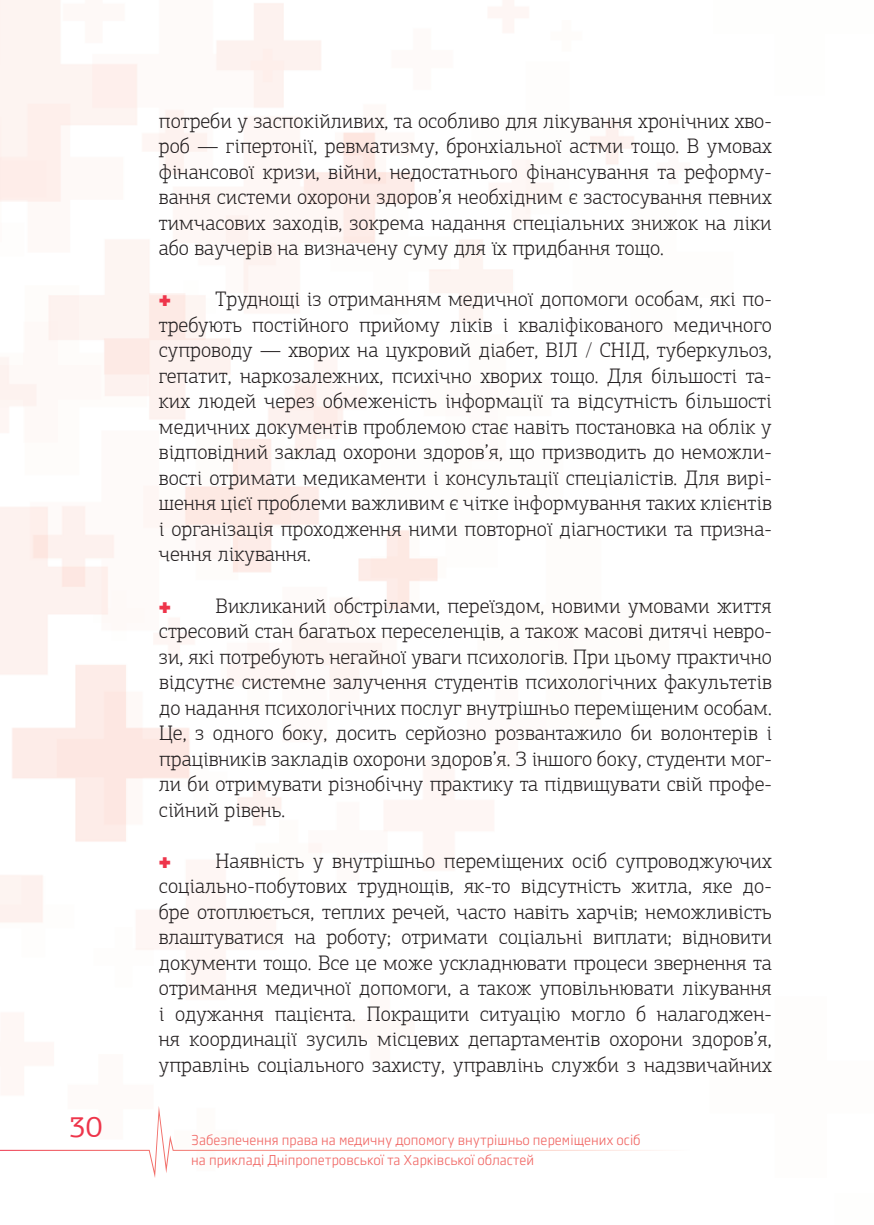
<style>
.page{position:relative;width:874px;height:1225px;background:#fff}
.page>*{position:absolute;margin:0;border:0;box-sizing:border-box;transform-origin:0 0}
.t1{font:30px "PF Agora Slab Pro";color:#ee354b}
.t2{font:300 21px/25.6px "PF Agora Slab Pro";color:#231f20;text-align:justify}
.t3{font:300 16px "PF Agora Slab Pro";color:#ee354b}
.t4{font:14px/20px "Swedbank Sans";color:#f16865}
</style>
<div class="page">
<svg style="left:0;top:1106px;width:684px;height:72px"></svg>
<h1 class="t1" style="left:69px;top:1114px;width:35px">30</h1>
<p class="t2" style="left:159px;top:110px;width:614px">потреби у заспокійливих, та особливо для лікування хронічних хво&shy;роб — гіпертонії, ревматизму, бронхіальної астми тощо. В умовах фінансової кризи, війни, недостатнього фінансування та реформу&shy;вання системи охорони здоров’я необхідним є застосування певних тимчасових заходів, зокрема надання спеціальних знижок на ліки або ваучерів на визначену суму для їх придбання тощо.</p>
<p class="t3" style="left:159px;top:294px;width:13px">✚</p>
<p class="t2" style="left:159px;top:288px;width:614px;text-indent:57px">Труднощі із отриманням медичної допомоги особам, які по&shy;требують постійного прийому ліків і кваліфікованого медичного супроводу — хворих на цукровий діабет, ВІЛ / СНІД, туберкульоз, гепатит, наркозалежних, психічно хворих тощо. Для більшості та&shy;ких людей через обмеженість інформації та відсутність більшості медичних документів проблемою стає навіть постановка на облік у відповідний заклад охорони здоров’я, що призводить до неможли&shy;вості отримати медикаменти і консультації спеціалістів. Для вирі&shy;шення цієї проблеми важливим є чітке інформування таких клієнтів і організація проходження ними повторної діагностики та призна&shy;чення лікування.</p>
<p class="t3" style="left:159px;top:600px;width:13px">✚</p>
<p class="t2" style="left:159px;top:594px;width:614px;text-indent:57px">Викликаний обстрілами, переїздом, новими умовами життя стресовий стан багатьох переселенців, а також масові дитячі невро&shy;зи, які потребують негайної уваги психологів. При цьому практично відсутнє системне залучення студентів психологічних факультетів до надання психологічних послуг внутрішньо переміщеним особам.<br>Це, з одного боку, досить серйозно розвантажило би волонтерів і працівників закладів охорони здоров’я. З іншого боку, студенти мог&shy;ли би отримувати різнобічну практику та підвищувати свій профе&shy;сійний рівень.</p>
<p class="t3" style="left:159px;top:855px;width:13px">✚</p>
<p class="t2" style="left:159px;top:849px;width:614px;text-indent:57px">Наявність у внутрішньо переміщених осіб супроводжуючих соціально-побутових труднощів, як-то відсутність житла, яке до&shy;бре отоплюється, теплих речей, часто навіть харчів; неможливість влаштуватися на роботу; отримати соціальні виплати; відновити документи тощо. Все це може ускладнювати процеси звернення та отримання медичної допомоги, а також уповільнювати лікування і одужання пацієнта. Покращити ситуацію могло б налагоджен&shy;ня координації зусиль місцевих департаментів охорони здоров’я, управлінь соціального захисту, управлінь служби з надзвичайних</p>
<p class="t4" style="left:191px;top:1131px;width:450px">Забезпечення права на медичну допомогу внутрішньо переміщених осіб на прикладі Дніпропетровської та Харківської областей</p>
</div>
